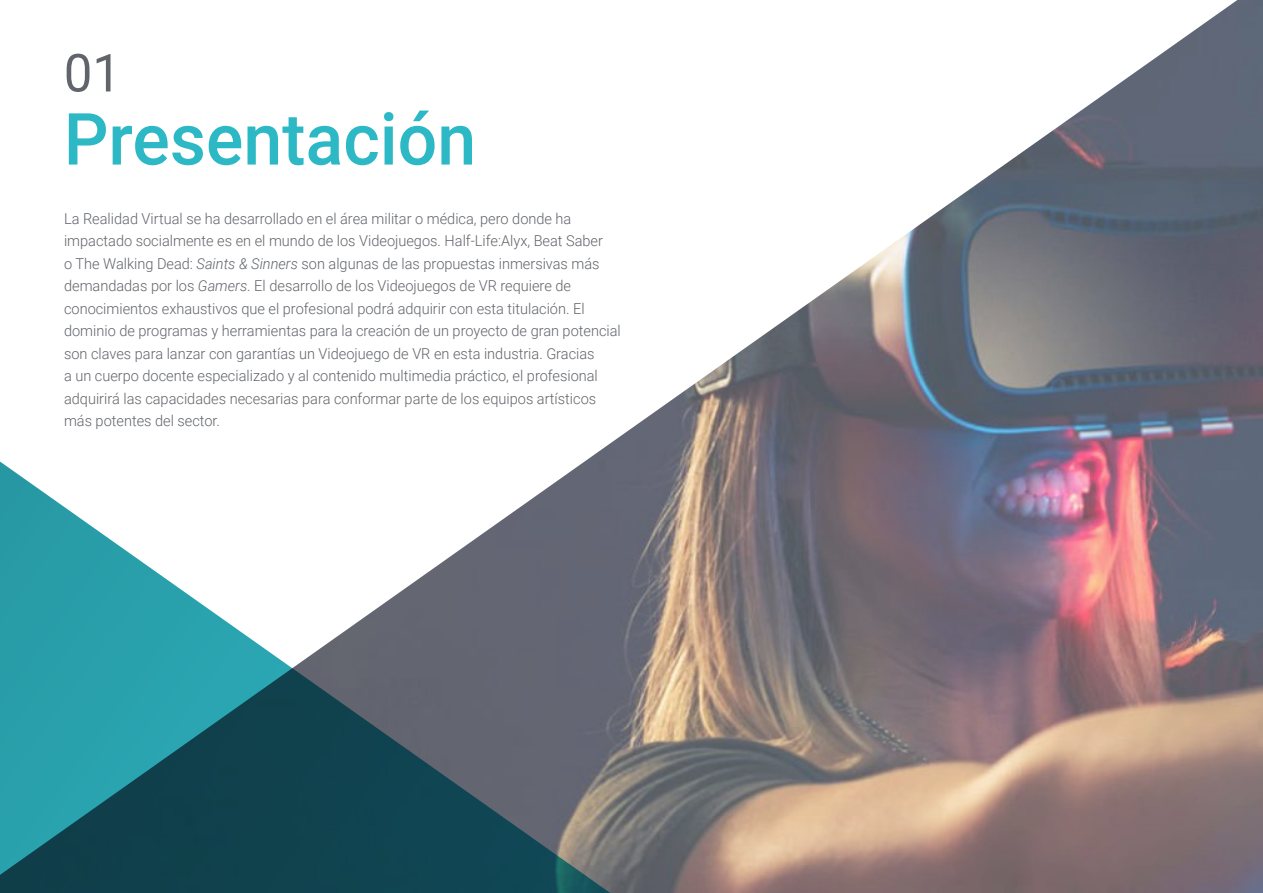
<style>
.page{position:relative;width:1263px;height:893px;background:#fff}
.page>*{position:absolute;margin:0;border:0;box-sizing:border-box;transform-origin:0 0}
.t1{font:500 72px "Roboto";color:#2db8c5}
.t2{font:52.5px "Roboto";color:#61646a}
.t3{font:300 15px/22.5px "Roboto";color:#61646a}
.s1{font-style:italic}
</style>
<div class="page">
<img style="left:606px;top:0;width:657px;height:893px">
<svg style="left:0;top:446px;width:640px;height:447px"></svg>
<h2 class="t2" style="left:64px;top:36px;width:59px">01</h2>
<h1 class="t1" style="left:64px;top:89px;width:414px">Presentación</h1>
<p class="t3" style="left:64px;top:207px;width:558px">La Realidad Virtual se ha desarrollado en el área militar o médica, pero donde ha impactado socialmente es en el mundo de los Videojuegos. Half-Life:Alyx, Beat Saber<br>o The Walking Dead: <span class="s1">Saints &amp; Sinners</span> son algunas de las propuestas inmersivas más demandadas por los <span class="s1">Gamers</span>. El desarrollo de los Videojuegos de VR requiere de conocimientos exhaustivos que el profesional podrá adquirir con esta titulación. El dominio de programas y herramientas para la creación de un proyecto de gran potencial son claves para lanzar con garantías un Videojuego de VR en esta industria. Gracias<br>a un cuerpo docente especializado y al contenido multimedia práctico, el profesional adquirirá las capacidades necesarias para conformar parte de los equipos artísticos más potentes del sector.</p>
</div>
